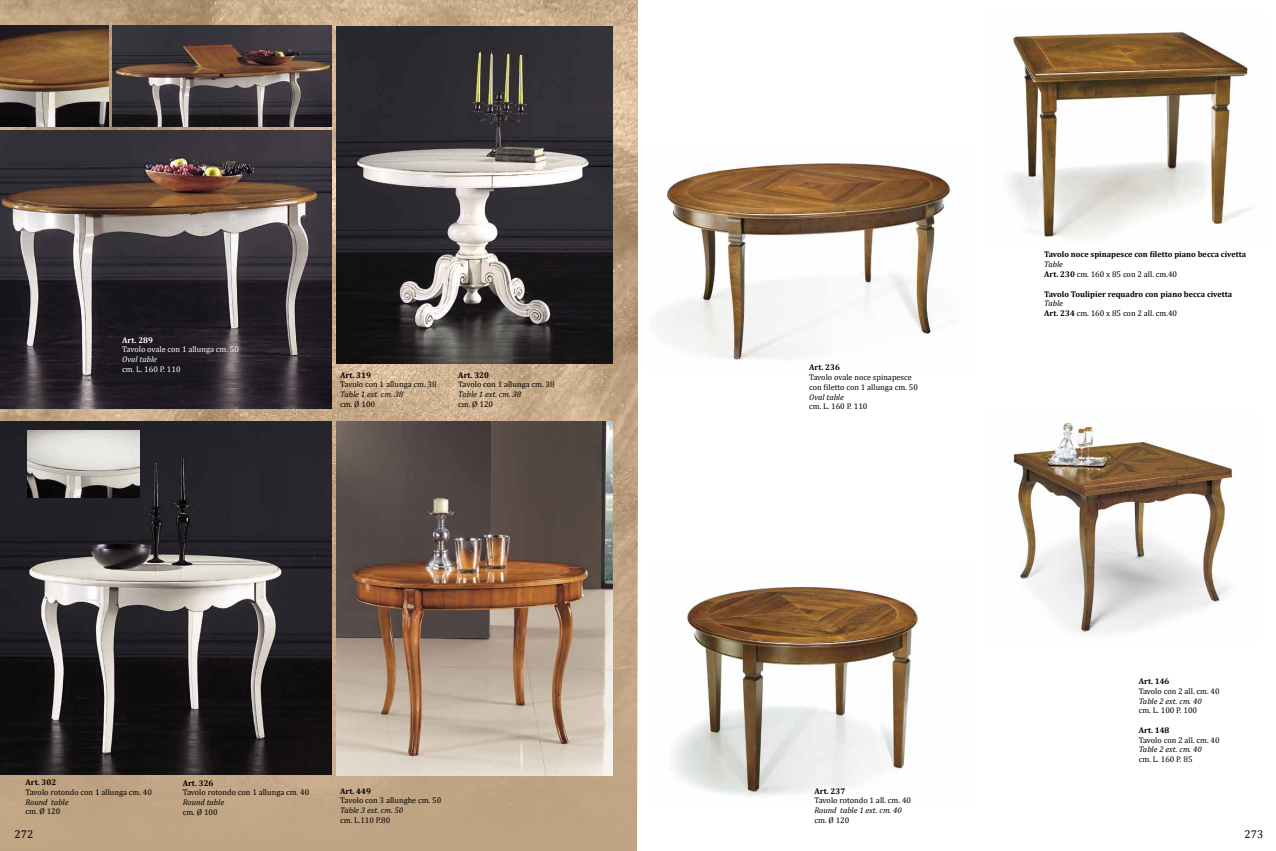
<style>
.page{position:relative;width:1276px;height:851px;background:#fff}
.page>*{position:absolute;margin:0;border:0;box-sizing:border-box;transform-origin:0 0}
.t1{font:11.25px "Cambria";color:#000}
.t2{font:8.25px/9.8px "Cambria";color:#000}
.t3{font:700 8.25px "Cambria";color:#000}
.t4{font:italic 8.25px "Cambria";color:#000}
.t5{font:8.25px "Cambria";color:#fff}
.t6{font:italic 8.25px "Cambria";color:#fff}
.t7{font:700 8.25px "Cambria";color:#fff}
.s1{font-style:italic}
.s2{font-weight:700}
</style>
<div class="page">
<svg style="left:0;top:0;width:637px;height:850px;background:#c1a484"></svg>
<img style="left:657px;top:163px;width:294px;height:197px">
<img style="left:1009px;top:31px;width:241px;height:208px">
<img style="left:673px;top:587px;width:246px;height:209px">
<img style="left:1013px;top:422px;width:222px;height:212px">
<img style="left:0;top:131px;width:332px;height:277px">
<img style="left:113px;top:26px;width:219px;height:101px">
<img style="left:0;top:26px;width:108px;height:101px">
<img style="left:0;top:421px;width:332px;height:353px">
<img style="left:28px;top:430px;width:111px;height:67px">
<img style="left:336px;top:421px;width:276px;height:354px">
<img style="left:336px;top:27px;width:276px;height:337px">
<p class="t7" style="left:122px;top:334px;width:32px">Art. 289</p>
<p class="t5" style="left:122px;top:344px;width:118px">Tavolo ovale con 1 allunga cm. 50</p>
<p class="t6" style="left:122px;top:353px;width:36px">Oval table</p>
<p class="t5" style="left:122px;top:364px;width:60px">cm. L. 160 P. 110</p>
<p class="t3" style="left:340px;top:369px;width:32px">Art. 319</p>
<p class="t2" style="left:340px;top:379px;width:98px">Tavolo con 1 allunga cm. 38</p>
<p class="t4" style="left:340px;top:388px;width:64px">Table 1 ext. cm. 38</p>
<p class="t2" style="left:340px;top:399px;width:36px">cm. Ø 100</p>
<p class="t3" style="left:458px;top:369px;width:32px">Art. 320</p>
<p class="t2" style="left:458px;top:379px;width:98px">Tavolo con 1 allunga cm. 38</p>
<p class="t4" style="left:458px;top:388px;width:64px">Table 1 ext. cm. 38</p>
<p class="t2" style="left:458px;top:399px;width:36px">cm. Ø 120</p>
<p class="t3" style="left:26px;top:776px;width:32px">Art. 302</p>
<p class="t2" style="left:26px;top:787px;width:128px">Tavolo rotondo con 1 allunga cm. 40</p>
<p class="t4" style="left:26px;top:795px;width:45px">Round table</p>
<p class="t2" style="left:26px;top:806px;width:36px">cm. Ø 120</p>
<p class="t3" style="left:183px;top:777px;width:32px">Art. 326</p>
<p class="t2" style="left:183px;top:787px;width:128px">Tavolo rotondo con 1 allunga cm. 40</p>
<p class="t4" style="left:183px;top:796px;width:43px">Round table</p>
<p class="t2" style="left:183px;top:807px;width:36px">cm. Ø 100</p>
<p class="t3" style="left:340px;top:784px;width:32px">Art. 449</p>
<p class="t2" style="left:340px;top:795px;width:102px">Tavolo con 3 allunghe cm. 50</p>
<p class="t4" style="left:340px;top:804px;width:64px">Table 3 ext. cm. 50</p>
<p class="t2" style="left:340px;top:815px;width:52px">cm. L.110 P.80</p>
<p class="t3" style="left:809px;top:361px;width:32px">Art. 236</p>
<p class="t2" style="left:809px;top:372px;width:110px">Tavolo ovale noce spinapesce con filetto con 1 allunga cm. 50</p>
<p class="t4" style="left:809px;top:391px;width:36px">Oval table</p>
<p class="t2" style="left:809px;top:401px;width:60px">cm. L. 160 P. 110</p>
<p class="t3" style="left:814px;top:784px;width:32px">Art. 237</p>
<p class="t2" style="left:814px;top:795px;width:98px">Tavolo rotondo 1 all. cm. 40</p>
<p class="t4" style="left:814px;top:804px;width:89px">Round table 1 ext. cm. 40</p>
<p class="t2" style="left:814px;top:815px;width:36px">cm. Ø 120</p>
<p class="t3" style="left:1044px;top:249px;width:203px">Tavolo noce spinapesce con filetto piano becca civetta</p>
<p class="t2" style="left:1044px;top:259px;width:134px"><span class="s1">Table<br></span><span class="s2">Art. 230</span> cm. 160 x 85 con 2 all. cm.40</p>
<p class="t3" style="left:1044px;top:288px;width:190px">Tavolo Toulipier requadro con piano becca civetta</p>
<p class="t2" style="left:1044px;top:298px;width:134px"><span class="s1">Table<br></span><span class="s2">Art. 234</span> cm. 160 x 85 con 2 all. cm.40</p>
<p class="t3" style="left:1138px;top:675px;width:32px">Art. 146</p>
<p class="t2" style="left:1138px;top:686px;width:82px">Tavolo con 2 all. cm. 40</p>
<p class="t4" style="left:1138px;top:694px;width:64px">Table 2 ext. cm. 40</p>
<p class="t2" style="left:1138px;top:705px;width:60px">cm. L. 100 P. 100</p>
<p class="t3" style="left:1138px;top:724px;width:32px">Art. 148</p>
<p class="t2" style="left:1138px;top:734px;width:82px">Tavolo con 2 all. cm. 40</p>
<p class="t4" style="left:1138px;top:743px;width:64px">Table 2 ext. cm. 40</p>
<p class="t2" style="left:1138px;top:754px;width:55px">cm. L. 160 P. 85</p>
<h1 class="t1" style="left:15px;top:827px;width:20px">272</h1>
<h1 class="t1" style="left:1244px;top:827px;width:20px">273</h1>
</div>
